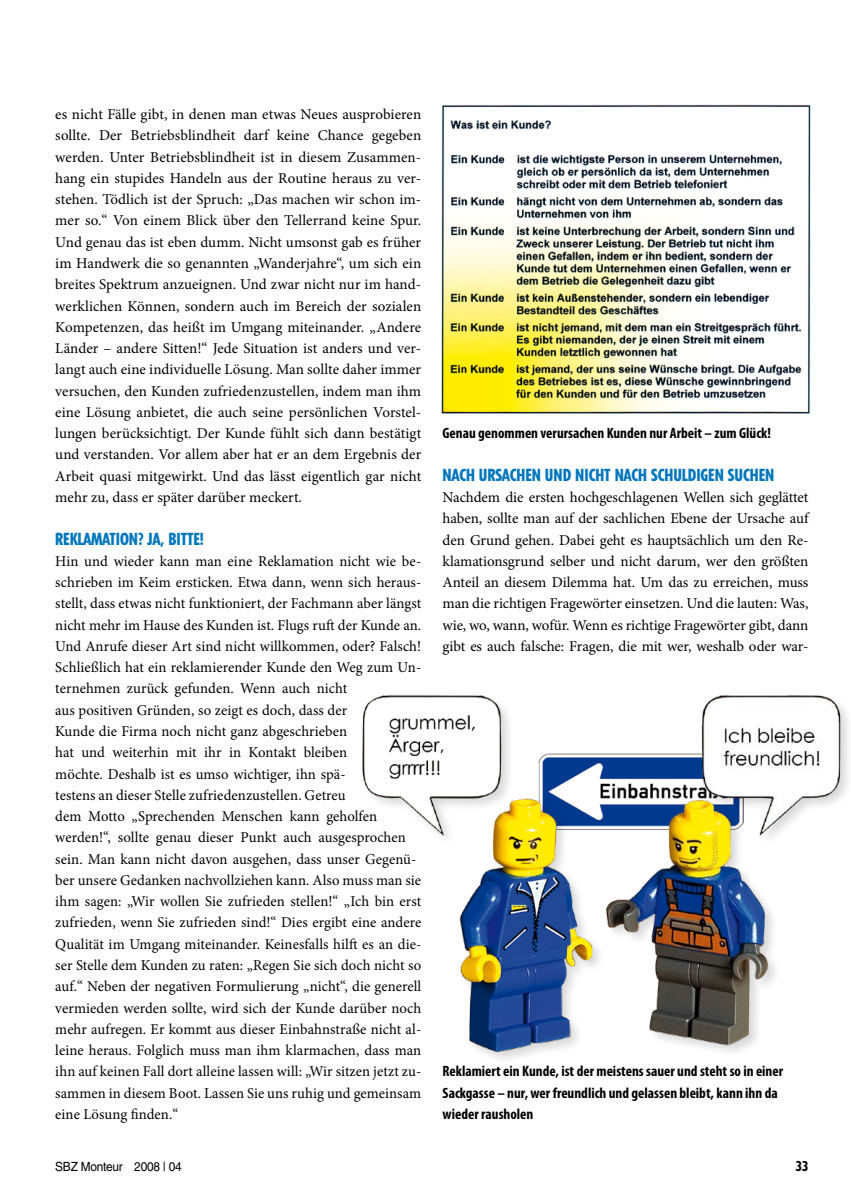
<style>
.page{position:relative;width:851px;height:1204px;background:#fff}
.page>*{position:absolute;margin:0;border:0;box-sizing:border-box;transform-origin:0 0}
.t1{font:800 condensed 16.5px "Tempo Std";color:#0076bd}
.t2{font:15px/21.3px "Minion Pro";letter-spacing:.005em;color:#000;text-align:justify}
.t3{font:700 condensed 15px/21.3px "Myriad Pro";color:#000}
.t4{font:800 condensed 13.5px "Tempo Std";color:#000}
.t5{font:12.6px "Helvetica LT Std";letter-spacing:-.02em;color:#000;scale:.94 1}
</style>
<div class="page">
<img style="left:441px;top:104px;width:370px;height:310px">
<img style="left:362px;top:694px;width:223px;height:365px">
<img style="left:585px;top:695px;width:263px;height:357px">
<p class="t2" style="left:55px;top:104px;width:367px">es nicht Fälle gibt, in denen man etwas Neues ausprobieren sollte. Der Betriebsblindheit darf keine Chance gegeben werden. Unter Betriebsblindheit ist in diesem Zusammen&shy;hang ein stupides Handeln aus der Routine heraus zu ver&shy;stehen. Tödlich ist der Spruch: „Das machen wir schon im&shy;mer so.“ Von einem Blick über den Tellerrand keine Spur.<br>Und genau das ist eben dumm. Nicht umsonst gab es früher im Handwerk die so genannten „Wanderjahre“, um sich ein breites Spektrum anzueignen. Und zwar nicht nur im hand&shy;werklichen Können, sondern auch im Bereich der sozia-len Kompetenzen, das heißt im Umgang miteinander. „An-dere Länder – andere Sitten!“ Jede Situation ist anders und ver&shy;langt auch eine individuelle Lösung. Man sollte daher immer versuchen, den Kunden zufriedenzustellen, indem man ihm eine Lösung anbietet, die auch seine persönlichen Vorstel&shy;lungen berücksichtigt. Der Kunde fühlt sich dann bestätigt und verstanden. Vor allem aber hat er an dem Ergebnis der Arbeit quasi mitgewirkt. Und das lässt eigentlich gar nicht mehr zu, dass er später darüber meckert.</p>
<p class="t1" style="left:55px;top:528px;width:150px">REKLAMATION? JA, BITTE!</p>
<p class="t2" style="left:55px;top:550px;width:367px;text-align:left">Hin und wieder kann man eine Reklamation nicht wie be&shy;schrieben im Keim ersticken. Etwa dann, wenn sich heraus&shy;stellt, dass etwas nicht funktioniert, der Fachmann aber längst nicht mehr im Hause des Kunden ist. Flugs ruft der Kunde an.<br>Und Anrufe dieser Art sind nicht willkommen, oder? Falsch!<br>Schließlich hat ein reklamierender Kunde den Weg zum Un&shy;ternehmen zurück gefunden. Wenn auch nicht<br>aus positiven Gründen, so zeigt es doch, dass der<br>Kunde die Firma noch nicht ganz abgeschrieben<br>hat und weiterhin mit ihr in Kontakt bleiben<br>möchte. Deshalb ist es umso wichtiger, ihn spä-<br>testens an dieser Stelle zufriedenzustellen. Getreu<br>dem Motto „Sprechenden Menschen kann geholfen werden!“, sollte genau dieser Punkt auch ausgesprochen sein. Man kann nicht davon ausgehen, dass unser Gegenü&shy;ber unsere Gedanken nachvollziehen kann. Also muss man sie ihm sagen: „Wir wollen Sie zufrieden stellen!“ „Ich bin erst zufrieden, wenn Sie zufrieden sind!“ Dies ergibt eine andere Qualität im Umgang miteinander. Keinesfalls hilft es an die&shy;ser Stelle dem Kunden zu raten: „Regen Sie sich doch nicht so auf.“ Neben der negativen Formulierung „nicht“, die generell vermieden werden sollte, wird sich der Kunde darüber noch mehr aufregen. Er kommt aus dieser Einbahnstraße nicht al&shy;leine heraus. Folglich muss man ihm klarmachen, dass man ihn auf keinen Fall dort alleine lassen will: „Wir sitzen jetzt zu&shy;sammen in diesem Boot. Lassen Sie uns ruhig und gemeinsam eine Lösung finden.“</p>
<p class="t3" style="left:442px;top:422px;width:330px">Genau genommen verursachen Kunden nur Arbeit – zum Glück!</p>
<p class="t1" style="left:442px;top:464px;width:333px">NACH URSACHEN UND NICHT NACH SCHULDIGEN SUCHEN</p>
<p class="t2" style="left:442px;top:486px;width:367px">Nachdem die ersten hochgeschlagenen Wellen sich geglättet haben, sollte man auf der sachlichen Ebene der Ursache auf den Grund gehen. Dabei geht es hauptsächlich um den Re&shy;klamationsgrund selber und nicht darum, wer den größten Anteil an diesem Dilemma hat. Um das zu erreichen, muss man die richtigen Fragewörter einsetzen. Und die lauten: Was, wie, wo, wann, wofür. Wenn es richtige Fragewörter gibt, dann gibt es auch falsche: Fragen, die mit wer, weshalb oder war-</p>
<p class="t3" style="left:442px;top:1060px;width:342px">Reklamiert ein Kunde, ist der meistens sauer und steht so in einer<br>Sackgasse – nur, wer freundlich und gelassen bleibt, kann ihn da wieder rausholen</p>
<p class="t5" style="left:55px;top:1158px;width:136px">SBZ Monteur 2008 | 04</p>
<p class="t4" style="left:795px;top:1157px;width:14px">33</p>
</div>
